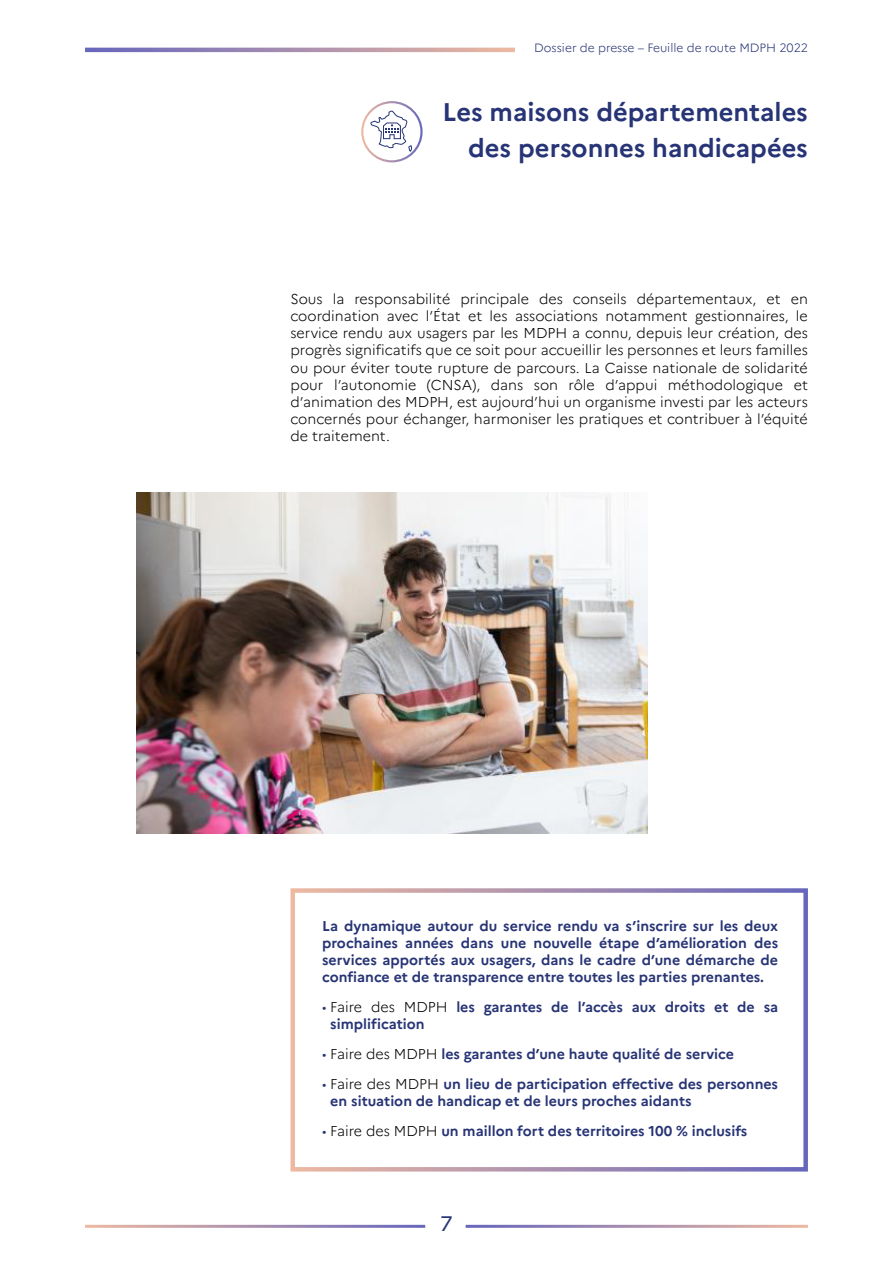
<style>
.page{position:relative;width:893px;height:1263px;background:#fff}
.page>*{position:absolute;margin:0;border:0;box-sizing:border-box;transform-origin:0 0}
.t1{font:700 25.5px/36px "Marianne";color:#273475;text-align:right}
.t2{font:21px "Marianne";color:#273475}
.t3{font:300 14.25px/17.1px "Marianne";color:#000;text-align:justify}
.t4{font:700 14.25px/17.1px "Marianne";color:#273475}
.t5{font:300 12px "Marianne";color:#273475}
.s1{font-weight:300}
.s2{font-weight:300;color:#000}
</style>
<div class="page">
<svg style="left:85px;top:48px;width:430px;height:4px;background:#a98fae"></svg>
<img style="left:137px;top:493px;width:510px;height:340px">
<div style="left:361px;top:101px;width:62px;height:61px;border:2px solid #fff;border-radius:50%"></div>
<svg style="left:370px;top:111px;width:43px;height:50px"></svg>
<p class="t5" style="left:534px;top:40px;width:275px">Dossier de presse – Feuille de route MDPH 2022</p>
<h1 class="t1" style="left:443px;top:93px;width:367px">Les maisons départementales des personnes handicapées</h1>
<p class="t3" style="left:290px;top:290px;width:519px">Sous la responsabilité principale des conseils départementaux, et en coordination avec l’État et les associations notamment gestionnaires, le service rendu aux usagers par les MDPH a connu, depuis leur création, des progrès significatifs que ce soit pour accueillir les personnes et leurs familles ou pour éviter toute rupture de parcours. La Caisse nationale de solidarité pour l’autonomie (CNSA), dans son rôle d’appui méthodologique et d’animation des MDPH, est aujourd’hui un organisme investi par les acteurs concernés pour échanger, harmoniser les pratiques et contribuer à l’équité de traitement.</p>
<p class="t4" style="left:322px;top:917px;width:458px;text-align:justify">La dynamique autour du service rendu va s’inscrire sur les deux prochaines années dans une nouvelle étape d’amélioration des services apportés aux usagers, dans le cadre d’une démarche de confiance et de transparence entre toutes les parties prenantes.</p>
<p class="t4" style="left:330px;top:998px;width:449px;text-indent:-8px"><span class="s1">•</span> <span class="s2">Faire des MDPH</span> les garantes de l’accès aux droits et de sa simplification</p>
<p class="t4" style="left:322px;top:1045px;width:413px"><span class="s1">•</span> <span class="s2">Faire des MDPH</span> les garantes d’une haute qualité de service</p>
<p class="t4" style="left:330px;top:1075px;width:449px;text-indent:-8px"><span class="s1">•</span> <span class="s2">Faire des MDPH</span> un lieu de participation effective des personnes en situation de handicap et de leurs proches aidants</p>
<p class="t4" style="left:322px;top:1122px;width:427px"><span class="s1">•</span> <span class="s2">Faire des MDPH</span> un maillon fort des territoires 100 % inclusifs</p>
<h2 class="t2" style="left:440px;top:1210px;width:14px">7</h2>
</div>
